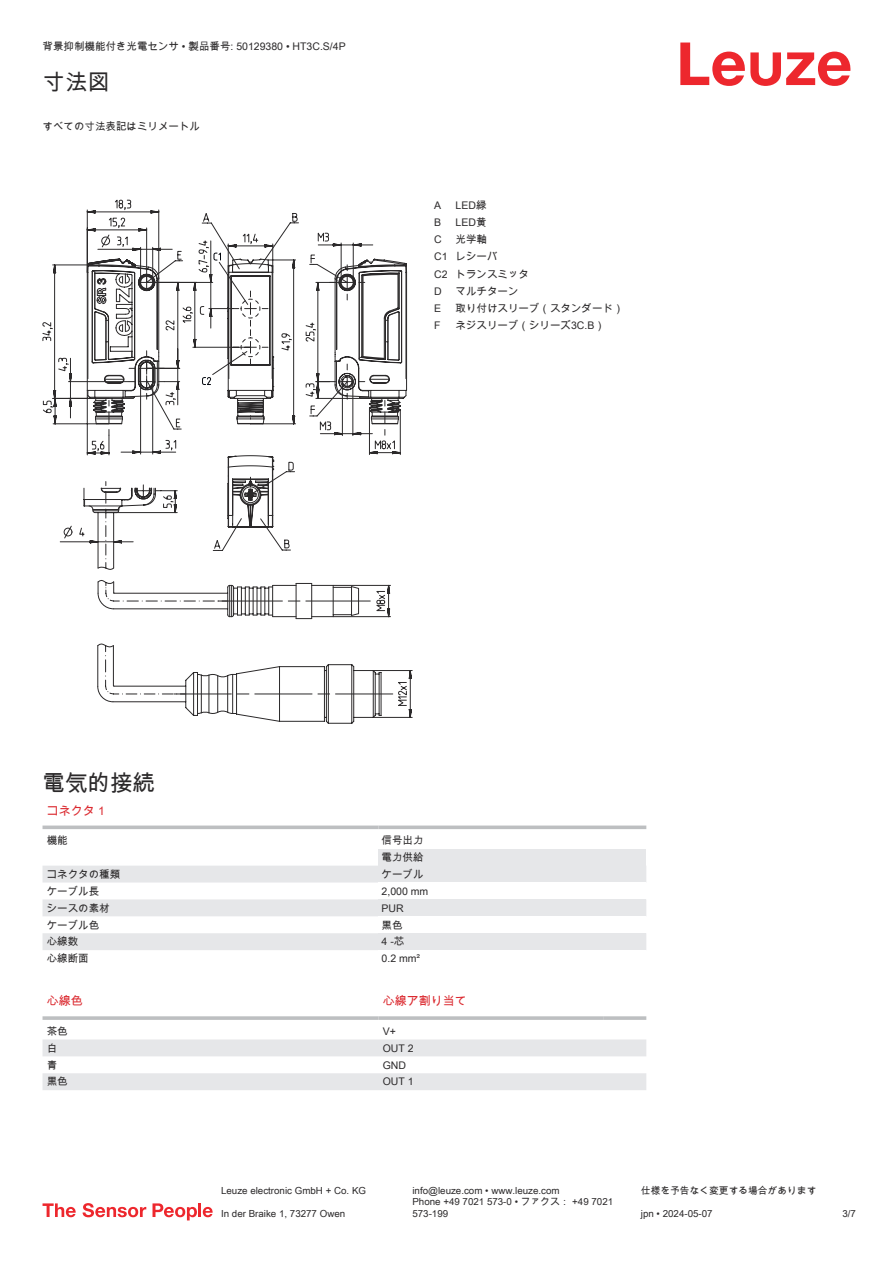
<style>
.page{position:relative;width:893px;height:1263px;background:#fff}
.page>*{position:absolute;margin:0;border:0;box-sizing:border-box;transform-origin:0 0}
.t1{font:22.5px "Arial Unicode MS";color:#2b292a}
.t2{font:12px "Arial Unicode MS";color:#db2a30}
.t3{font:10.5px/17px "Arial Unicode MS";color:#2b292a}
.t4{font:9.75px/11.7px "Arial Unicode MS";color:#2b292a}
</style>
<div class="page">
<svg style="left:680px;top:43px;width:170px;height:43px"></svg>
<svg style="left:43px;top:866px;width:335px;height:84px;fill:#e6e7e9"></svg>
<svg style="left:43px;top:825px;width:335px;height:4px"></svg>
<svg style="left:378px;top:825px;width:268px;height:4px"></svg>
<div style="left:378px;top:849px;width:268px;height:17px;background:#e6e7e9"></div>
<div style="left:378px;top:866px;width:268px;height:16px;background:#e6e7e9"></div>
<div style="left:378px;top:899px;width:268px;height:17px;background:#e6e7e9"></div>
<div style="left:378px;top:933px;width:268px;height:17px;background:#e6e7e9"></div>
<svg style="left:43px;top:1039px;width:603px;height:51px"></svg>
<svg style="left:43px;top:1016px;width:335px;height:4px"></svg>
<svg style="left:378px;top:1016px;width:226px;height:4px"></svg>
<svg style="left:604px;top:1016px;width:42px;height:4px"></svg>
<svg style="left:43px;top:1203px;width:33px;height:14px"></svg>
<svg style="left:83px;top:1203px;width:63px;height:14px"></svg>
<svg style="left:153px;top:1203px;width:44px;height:17px"></svg>
<hr style="left:198px;top:1203px;width:3px;height:14px;background:#ed272d">
<svg style="left:203px;top:1207px;width:10px;height:10px"></svg>
<svg style="left:146px;top:262px;width:267px;height:456px"></svg>
<svg style="left:359px;top:455px;width:40px;height:89px"></svg>
<svg style="left:359px;top:259px;width:42px;height:196px"></svg>
<svg style="left:359px;top:243px;width:27px;height:193px"></svg>
<svg style="left:43px;top:200px;width:316px;height:419px"></svg>
<p class="t3" style="left:43px;top:38px;width:305px">背景抑制機能付き光電センサ • 製品番号: 50129380 • HT3C.S/4P</p>
<h1 class="t1" style="left:43px;top:66px;width:69px">寸法図</h1>
<p class="t3" style="left:43px;top:118px;width:159px">すべての寸法表記はミリメートル</p>
<p class="t3" style="left:434px;top:197px;width:9px">A</p>
<p class="t3" style="left:456px;top:197px;width:32px">LED緑</p>
<p class="t3" style="left:434px;top:214px;width:9px">B</p>
<p class="t3" style="left:456px;top:214px;width:32px">LED黄</p>
<p class="t3" style="left:434px;top:231px;width:9px">C</p>
<p class="t3" style="left:434px;top:231px;width:96px;text-indent:21px">光学軸<br>C1 レシーバ<br>C2 トランスミッタ<br>D</p>
<p class="t3" style="left:456px;top:282px;width:64px">マルチターン</p>
<p class="t3" style="left:434px;top:300px;width:9px">E</p>
<p class="t3" style="left:456px;top:299px;width:169px">取り付けスリーブ（スタンダード）</p>
<p class="t3" style="left:434px;top:317px;width:8px">F</p>
<p class="t3" style="left:456px;top:316px;width:151px">ネジスリーブ（シリーズ3C.B）</p>
<h1 class="t1" style="left:43px;top:767px;width:114px">電気的接続</h1>
<p class="t2" style="left:47px;top:802px;width:60px">コネクタ 1</p>
<p class="t3" style="left:47px;top:832px;width:22px">機能</p>
<p class="t3" style="left:382px;top:832px;width:43px">信号出力電力供給</p>
<p class="t3" style="left:47px;top:865px;width:75px">コネクタの種類</p>
<p class="t3" style="left:382px;top:865px;width:43px">ケーブル</p>
<p class="t3" style="left:47px;top:882px;width:54px">ケーブル長</p>
<p class="t3" style="left:382px;top:882px;width:48px">2,000 mm</p>
<p class="t3" style="left:47px;top:899px;width:64px">シースの素材</p>
<p class="t3" style="left:382px;top:899px;width:24px">PUR</p>
<p class="t3" style="left:47px;top:916px;width:54px">ケーブル色</p>
<p class="t3" style="left:382px;top:916px;width:22px">黒色</p>
<p class="t3" style="left:47px;top:933px;width:33px">心線数</p>
<p class="t3" style="left:382px;top:933px;width:24px">4 -芯</p>
<p class="t3" style="left:47px;top:950px;width:43px">心線断面</p>
<p class="t3" style="left:382px;top:950px;width:40px">0.2 mm²</p>
<p class="t2" style="left:47px;top:992px;width:37px">心線色</p>
<p class="t2" style="left:383px;top:992px;width:85px">心線ア割り当て</p>
<p class="t3" style="left:47px;top:1022px;width:22px">茶色</p>
<p class="t3" style="left:383px;top:1022px;width:15px">V+</p>
<p class="t3" style="left:47px;top:1039px;width:12px">白</p>
<p class="t3" style="left:383px;top:1039px;width:32px">OUT 2</p>
<p class="t3" style="left:47px;top:1056px;width:12px">青</p>
<p class="t3" style="left:383px;top:1056px;width:25px">GND</p>
<p class="t3" style="left:47px;top:1073px;width:22px">黒色</p>
<p class="t3" style="left:383px;top:1073px;width:32px">OUT 1</p>
<p class="t4" style="left:221px;top:1184px;width:146px">Leuze electronic GmbH + Co. KG</p>
<p class="t4" style="left:412px;top:1184px;width:149px">info@leuze.com • www.leuze.com</p>
<p class="t4" style="left:641px;top:1184px;width:177px">仕様を予告なく変更する場合があります</p>
<p class="t4" style="left:221px;top:1207px;width:126px">In der Braike 1, 73277 Owen</p>
<p class="t4" style="left:412px;top:1196px;width:202px">Phone +49 7021 573-0 • ファクス： +49 7021<br>573-199</p>
<p class="t4" style="left:641px;top:1207px;width:73px">jpn • 2024-05-07</p>
<p class="t4" style="left:842px;top:1207px;width:15px">3/7</p>
</div>
